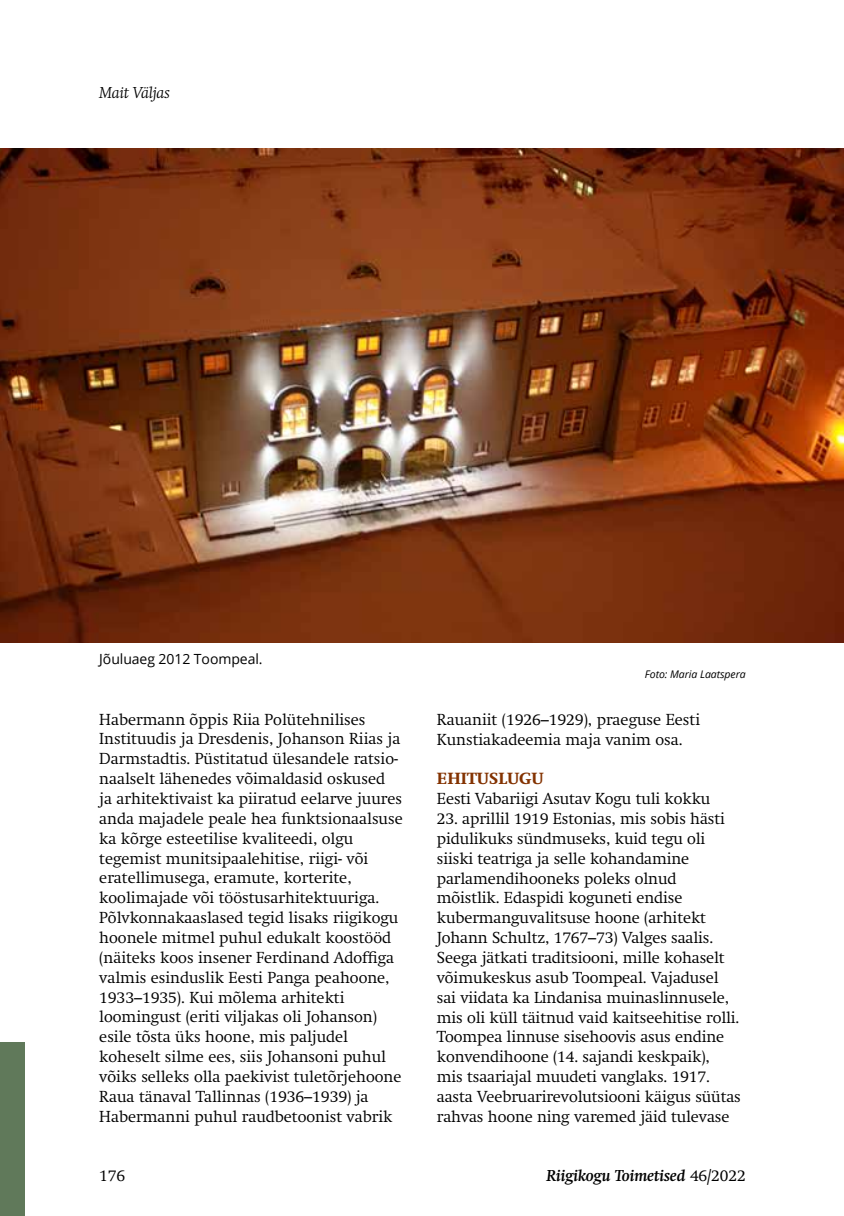
<style>
.page{position:relative;width:844px;height:1216px;background:#fff}
.page>*{position:absolute;margin:0;border:0;box-sizing:border-box;transform-origin:0 0}
.t1{font:300 15.75px/19.8px "Swift";color:#000}
.t2{font:italic 700 15.75px "Swift";letter-spacing:-.005em;color:#000}
.t3{font:800 15.75px "Swift";letter-spacing:.01em;color:#833200}
.t4{font:italic 300 15.75px "Swift";letter-spacing:-.005em;color:#000}
.t5{font:14px "Open Sans";letter-spacing:-.005em;color:#000}
.t6{font:italic 10.5px "Open Sans";letter-spacing:-.005em;color:#000}
.s1{font-weight:300;font-style:normal}
</style>
<div class="page">
<div style="left:0;top:1042px;width:25px;height:173px;background:#60795a"></div>
<img style="left:0;top:149px;width:843px;height:493px">
<p class="t4" style="left:99px;top:83px;width:72px">Mait Väljas</p>
<p class="t5" style="left:99px;top:649px;width:165px">Jõuluaeg 2012 Toompeal.</p>
<p class="t6" style="left:644px;top:667px;width:102px">Foto: Maria Laatspera</p>
<p class="t1" style="left:99px;top:709px;width:305px">Habermann õppis Riia Polütehnilises Instituudis ja Dresdenis, Johanson Riias ja Darmstadtis. Püstitatud ülesandele ratsio&shy;naalselt lähenedes võimaldasid oskused<br>ja arhitektivaist ka piiratud eelarve juures anda majadele peale hea funktsionaalsuse ka kõrge esteetilise kvaliteedi, olgu tegemist munitsipaalehitise, riigi- või eratellimusega, eramute, korterite, koolimajade või tööstusarhitektuuriga.<br>Põlvkonnakaaslased tegid lisaks riigikogu hoonele mitmel puhul edukalt koostööd (näiteks koos insener Ferdinand Adoffiga valmis esinduslik Eesti Panga peahoone, 1933–1935). Kui mõlema arhitekti loomingust (eriti viljakas oli Johanson) esile tõsta üks hoone, mis paljudel koheselt silme ees, siis Johansoni puhul võiks selleks olla paekivist tuletõrjehoone Raua tänaval Tallinnas (1936–1939) ja Habermanni puhul raudbetoonist vabrik</p>
<p class="t1" style="left:437px;top:709px;width:265px">Rauaniit (1926–1929), praeguse Eesti<br>Kunstiakadeemia maja vanim osa.</p>
<p class="t3" style="left:437px;top:769px;width:108px">EHITUSLUGU</p>
<p class="t1" style="left:437px;top:788px;width:275px">Eesti Vabariigi Asutav Kogu tuli kokku</p>
<p class="t1" style="left:437px;top:808px;width:305px">23. aprillil 1919 Estonias, mis sobis hästi pidulikuks sündmuseks, kuid tegu oli siiski teatriga ja selle kohandamine parlamendihooneks poleks olnud mõistlik. Edaspidi koguneti endise kubermanguvalitsuse hoone (arhitekt Johann Schultz, 1767–73) Valges saalis.<br>Seega jätkati traditsiooni, mille kohaselt võimukeskus asub Toompeal. Vajadusel sai viidata ka Lindanisa muinaslinnusele, mis oli küll täitnud vaid kaitseehitise rolli.<br>Toompea linnuse sisehoovis asus endine konvendihoone (14. sajandi keskpaik),<br>mis tsaariajal muudeti vanglaks. 1917. aasta Veebruarirevolutsiooni käigus süütas rahvas hoone ning varemed jäid tulevase</p>
<p class="t1" style="left:99px;top:1165px;width:27px">176</p>
<p class="t2" style="left:546px;top:1166px;width:200px">Riigikogu Toimetised <span class="s1">46/2022</span></p>
</div>
